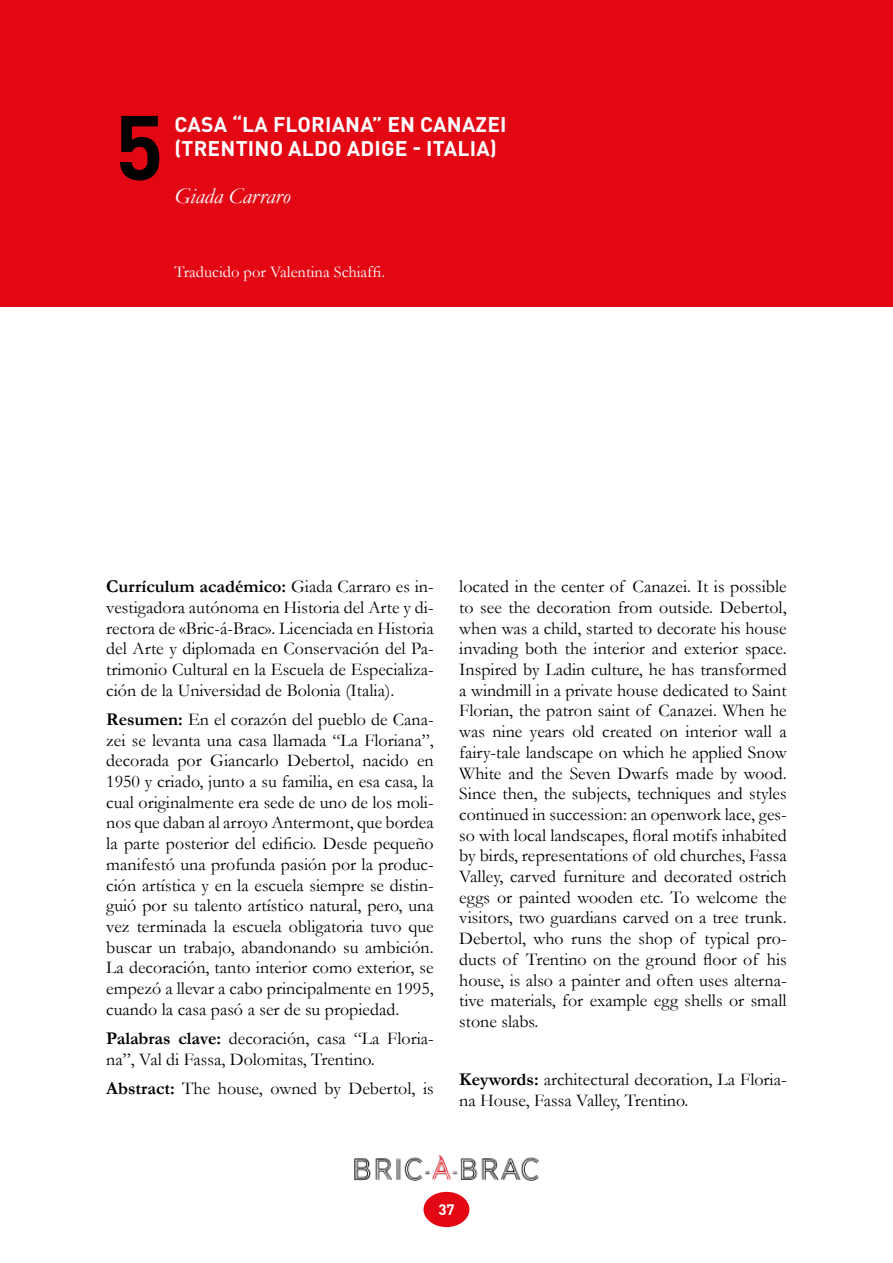
<style>
.page{position:relative;width:893px;height:1263px;background:#fff}
.page>*{position:absolute;margin:0;border:0;box-sizing:border-box;transform-origin:0 0}
.t1{font:700 90px "DIN Pro";color:#000}
.t2{font:italic 22.5px "Garamond";color:#fff}
.t3{font:700 21px/24.2px "DIN Pro";letter-spacing:.01em;color:#fff}
.t4{font:18px/20.7px "Garamond";color:#000;text-align:justify}
.t5{font:16.5px "Garamond";color:#fff}
.t6{font:700 15px "DIN Pro";color:#fff}
.s1{font-weight:700}
</style>
<div class="page">
<div style="left:423px;top:1191px;width:47px;height:37px;background:#e30613;border-radius:50%"></div>
<div style="left:422px;top:1190px;width:49px;height:38px;border:2px solid #fff;border-radius:50%"></div>
<img style="left:354px;top:1156px;width:185px;height:24px">
<div style="left:0;top:0;width:893px;height:306px;background:#e30613"></div>
<h1 class="t1" style="left:115px;top:86px;width:50px">5</h1>
<p class="t3" style="left:174px;top:111px;width:334px">CASA “LA FLORIANA” EN CANAZEI (TRENTINO ALDO ADIGE - ITALIA)</p>
<p class="t2" style="left:174px;top:181px;width:118px">Giada Carraro</p>
<p class="t5" style="left:174px;top:261px;width:212px">Traducido por Valentina Schiaffi.</p>
<p class="t4" style="left:106px;top:576px;width:329px"><span class="s1">Currículum académico:</span> Giada Carraro es in&shy;vestigadora autónoma en Historia del Arte y di&shy;rectora de «Bric-á-Brac». Licenciada en Historia del Arte y diplomada en Conservación del Pa&shy;trimonio Cultural en la Escuela de Especializa&shy;ción de la Universidad de Bolonia (Italia).</p>
<p class="t4" style="left:106px;top:708px;width:329px"><span class="s1">Resumen:</span> En el corazón del pueblo de Cana&shy;zei se levanta una casa llamada “La Floriana”, decorada por Giancarlo Debertol, nacido en 1950 y criado, junto a su familia, en esa casa, la cual originalmente era sede de uno de los moli&shy;nos que daban al arroyo Antermont, que bordea la parte posterior del edificio. Desde pequeño manifestó una profunda pasión por la produc&shy;ción artística y en la escuela siempre se distin&shy;guió por su talento artístico natural, pero, una vez terminada la escuela obligatoria tuvo que buscar un trabajo, abandonando su ambición.<br>La decoración, tanto interior como exterior, se empezó a llevar a cabo principalmente en 1995, cuando la casa pasó a ser de su propiedad.</p>
<p class="t4" style="left:106px;top:1027px;width:329px"><span class="s1">Palabras clave:</span> decoración, casa “La Floria&shy;na”, Val di Fassa, Dolomitas, Trentino.</p>
<p class="t4" style="left:106px;top:1077px;width:329px"><span class="s1">Abstract:</span> The house, owned by Debertol, is</p>
<p class="t4" style="left:459px;top:576px;width:329px">located in the center of Canazei. It is possible to see the decoration from outside. Debertol, when was a child, started to decorate his house invading both the interior and exterior space.<br>Inspired by Ladin culture, he has transformed a windmill in a private house dedicated to Saint Florian, the patron saint of Canazei. When he was nine years old created on interior wall a fairy-tale landscape on which he applied Snow White and the Seven Dwarfs made by wood.<br>Since then, the subjects, techniques and styles continued in succession: an openwork lace, ges&shy;so with local landscapes, floral motifs inhabited by birds, representations of old churches, Fassa Valley, carved furniture and decorated ostrich eggs or painted wooden etc. To welcome the visitors, two guardians carved on a tree trunk.<br>Debertol, who runs the shop of typical pro&shy;ducts of Trentino on the ground floor of his house, is also a painter and often uses alterna&shy;tive materials, for example egg shells or small stone slabs.</p>
<p class="t4" style="left:459px;top:1069px;width:329px"><span class="s1">Keywords:</span> architectural decoration, La Floria&shy;na House, Fassa Valley, Trentino.</p>
<p class="t6" style="left:438px;top:1199px;width:18px">37</p>
</div>
